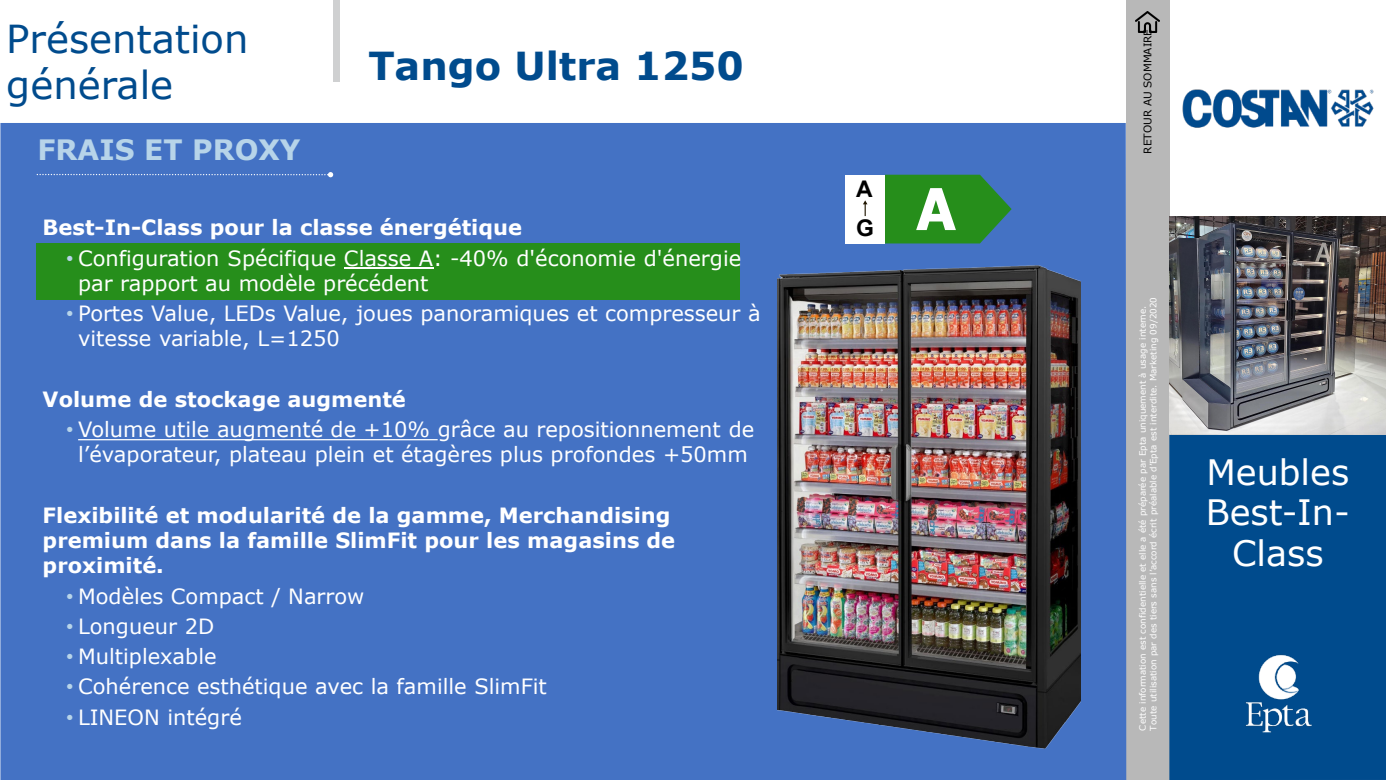
<style>
.page{position:relative;width:1386px;height:780px;background:#fff}
.page>*{position:absolute;margin:0;border:0;box-sizing:border-box;transform-origin:0 0}
.t1{font:38.5px/46.2px "Verdana";color:#004b8d}
.t2{font:700 38.5px "Verdana";color:#004b8d}
.t3{font:35px/40.2px "Verdana";color:#fff;text-align:center}
.t4{font:700 28px "Verdana";color:#b7d4e9}
.t5{font:700 22.93px/39.2px "Arial";color:#000}
.t6{font:21px/25.2px "Verdana";color:#fff}
.t7{font:700 21px/25.2px "Verdana";color:#fff}
.t8{font:10.5px "Verdana";color:#000}
.t9{font:8.75px/10.5px "Verdana";letter-spacing:.005em;color:#fff}
.s1{font-family:"Arial";color:#b7d4e9}
</style>
<div class="page">
<div style="left:1126px;top:0;width:43px;height:779px;background:#b8b8b8"></div>
<img style="left:1182px;top:89px;width:192px;height:39px">
<div style="left:1169px;top:433px;width:216px;height:346px;background:#004b8d"></div>
<img style="left:1245px;top:654px;width:67px;height:79px">
<img style="left:1135px;top:12px;width:24px;height:21px">
<img style="left:1169px;top:216px;width:216px;height:218px">
<div style="left:334px;top:0;width:6px;height:82px;background:#cfd0d1"></div>
<div style="left:0;top:123px;width:1126px;height:656px;background:#4472c4"></div>
<img style="left:777px;top:265px;width:302px;height:482px">
<svg style="left:884px;top:175px;width:127px;height:68px;background:#419748"></svg>
<div style="left:845px;top:175px;width:39px;height:68px;background:#fff"></div>
<svg style="left:863px;top:200px;width:4px;height:16px"></svg>
<div style="left:36px;top:243px;width:704px;height:57px;background:#268e1b"></div>
<svg style="left:36px;top:172px;width:297px;height:5px"></svg>
<hr style="left:344px;top:267px;width:89px;height:2px;background:#fff">
<svg style="left:78px;top:439px;width:359px;height:1px"></svg>
<h1 class="t1" style="left:6px;top:16px;width:243px">Présentation générale</h1>
<h3 class="t4" style="left:37px;top:129px;width:265px">FRAIS ET PROXY</h3>
<h1 class="t2" style="left:368px;top:39px;width:377px">Tango Ultra 1250</h1>
<p class="t7" style="left:43px;top:214px;width:481px">Best-In-Class pour la classe énergétique</p>
<p class="t6" style="left:78px;top:245px;width:664px;text-indent:-12px"><span class="s1">•</span> Configuration Spécifique Classe A: -40% d'économie d'énergie par rapport au modèle précédent</p>
<p class="t6" style="left:78px;top:300px;width:684px;text-indent:-12px"><span class="s1">•</span> Portes Value, LEDs Value, joues panoramiques et compresseur à vitesse variable, L=1250</p>
<p class="t7" style="left:43px;top:386px;width:365px">Volume de stockage augmenté</p>
<p class="t6" style="left:66px;top:416px;width:689px;text-align:center"><span class="s1">•</span> Volume utile augmenté de +10% grâce au repositionnement de l’évaporateur, plateau plein et étagères plus profondes +50mm</p>
<p class="t7" style="left:43px;top:502px;width:634px">Flexibilité et modularité de la gamme, Merchandising premium dans la famille SlimFit pour les magasins de proximité.</p>
<p class="t6" style="left:66px;top:583px;width:299px"><span class="s1">•</span> Modèles Compact / Narrow</p>
<p class="t6" style="left:66px;top:613px;width:149px"><span class="s1">•</span> Longueur 2D</p>
<p class="t6" style="left:66px;top:643px;width:152px"><span class="s1">•</span> Multiplexable</p>
<p class="t6" style="left:66px;top:673px;width:482px"><span class="s1">•</span> Cohérence esthétique avec la famille SlimFit</p>
<p class="t6" style="left:66px;top:704px;width:177px"><span class="s1">•</span> LINEON intégré</p>
<p class="t5" style="left:856px;top:169px;width:19px">A<br>G</p>
<p class="t8" style="left:1140px;top:153px;width:126px;rotate:-90deg">RETOUR AU SOMMAIRE</p>
<p class="t9" style="left:1137px;top:730px;width:434px;rotate:-90deg">Cette information est confidentielle et elle a été préparée par Epta uniquement à usage interne.<br>Toute utilisation par des tiers sans l’accord écrit préalable d’Epta est interdite. Marketing 09/2020</p>
<h2 class="t3" style="left:1205px;top:451px;width:146px">Meubles<br>Best-In-<br>Class</h2>
</div>
